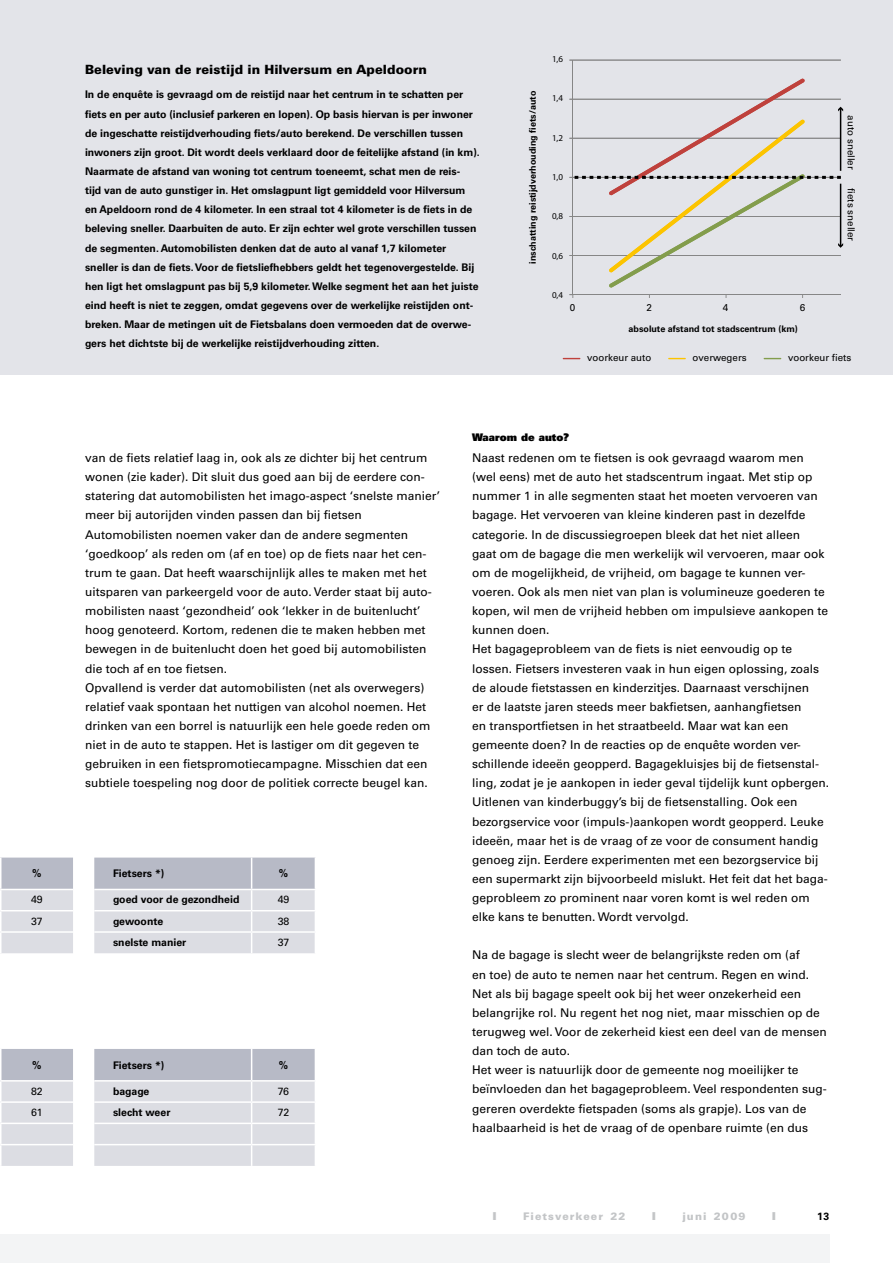
<style>
.page{position:relative;width:893px;height:1263px;background:#fff}
.page>*{position:absolute;margin:0;border:0;box-sizing:border-box;transform-origin:0 0}
.t1{font:900 12.75px "Univers LT";color:#000}
.t2{font:12px/19.2px "Univers LT";color:#000}
.t3{font:900 10.8px "Univers LT";color:#c3c5c7;scale:1.2 1}
.t4{font:700 10.5px/19.2px "Univers LT";color:#000}
.t5{font:900 10.5px "Univers LT";letter-spacing:.1em;color:#c3c5c7}
.t6{font:10.5px "Univers LT";color:#000}
.t7{font:900 10.5px "Univers";letter-spacing:.01em;color:#000}
.t8{font:9.9px "Univers LT";color:#000}
.t9{font:9.75px "Univers LT";letter-spacing:.005em;color:#000}
.t10{font:700 9px "Univers LT";letter-spacing:-.005em;color:#000}
.t11{font:9px "Myriad Pro";color:#000}
</style>
<div class="page">
<div style="left:0;top:0;width:893px;height:375px;background:#e3e4e9"></div>
<div style="left:0;top:1234px;width:829px;height:29px;background:#f3f4f5"></div>
<svg style="left:0;top:857px;width:315px;height:96px;background:#d6d7de"></svg>
<svg style="left:0;top:1049px;width:315px;height:117px;background:#d8d9e0"></svg>
<hr style="left:573px;top:60px;width:268px;height:1px;background:#868686">
<hr style="left:572px;top:60px;width:1px;height:235px;background:#868686">
<hr style="left:573px;top:294px;width:268px;height:1px;background:#868686">
<svg style="left:563px;top:358px;width:17px;height:1px"></svg>
<svg style="left:668px;top:358px;width:18px;height:1px"></svg>
<svg style="left:764px;top:358px;width:17px;height:1px"></svg>
<svg style="left:569px;top:78px;width:274px;height:210px"></svg>
<p class="t1" style="left:85px;top:62px;width:343px">Beleving van de reistijd in Hilversum en Apeldoorn</p>
<p class="t4" style="left:85px;top:85px;width:396px">In de enquête is gevraagd om de reistijd naar het centrum in te schatten per fiets en per auto (inclusief parkeren en lopen). Op basis hiervan is per inwoner de ingeschatte reistijdverhouding fiets/auto berekend. De verschillen tussen inwoners zijn groot. Dit wordt deels verklaard door de feitelijke afstand (in km).<br>Naarmate de afstand van woning tot centrum toeneemt, schat men de reis-<br>tijd van de auto gunstiger in. Het omslagpunt ligt gemiddeld voor Hilversum en Apeldoorn rond de 4 kilometer. In een straal tot 4 kilometer is de fiets in de beleving sneller. Daarbuiten de auto. Er zijn echter wel grote verschillen tussen de segmenten. Automobilisten denken dat de auto al vanaf 1,7 kilometer sneller is dan de fiets. Voor de fietsliefhebbers geldt het tegenovergestelde. Bij hen ligt het omslagpunt pas bij 5,9 kilometer. Welke segment het aan het juiste eind heeft is niet te zeggen, omdat gegevens over de werkelijke reistijden ont&shy;breken. Maar de metingen uit de Fietsbalans doen vermoeden dat de overwe&shy;gers het dichtste bij de werkelijke reistijdverhouding zitten.</p>
<p class="t10" style="left:527px;top:264px;width:174px;rotate:-90deg">inschatting reistijdverhouding fiets/auto</p>
<p class="t11" style="left:552px;top:53px;width:13px">1,6</p>
<p class="t11" style="left:552px;top:93px;width:13px">1,4</p>
<p class="t11" style="left:552px;top:132px;width:13px">1,2</p>
<p class="t11" style="left:552px;top:171px;width:13px">1,0</p>
<p class="t11" style="left:552px;top:211px;width:13px">0,8</p>
<p class="t11" style="left:552px;top:250px;width:13px">0,6</p>
<p class="t11" style="left:552px;top:289px;width:13px">0,4</p>
<p class="t8" style="left:570px;top:302px;width:7px">0</p>
<p class="t8" style="left:646px;top:302px;width:7px">2</p>
<p class="t8" style="left:723px;top:302px;width:7px">4</p>
<p class="t8" style="left:800px;top:302px;width:7px">6</p>
<p class="t9" style="left:857px;top:115px;width:56px;rotate:90deg">auto sneller</p>
<p class="t9" style="left:857px;top:188px;width:55px;rotate:90deg">fiets sneller</p>
<p class="t10" style="left:629px;top:324px;width:171px">absolute afstand tot stadscentrum (km)</p>
<p class="t9" style="left:587px;top:352px;width:66px">voorkeur auto</p>
<p class="t9" style="left:692px;top:352px;width:56px">overwegers</p>
<p class="t9" style="left:788px;top:352px;width:65px">voorkeur fiets</p>
<p class="t2" style="left:85px;top:448px;width:357px">van de fiets relatief laag in, ook als ze dichter bij het centrum wonen (zie kader). Dit sluit dus goed aan bij de eerdere con&shy;statering dat automobilisten het imago-aspect ‘snelste manier’ meer bij autorijden vinden passen dan bij fietsen Automobilisten noemen vaker dan de andere segmenten ‘goedkoop’ als reden om (af en toe) op de fiets naar het cen&shy;trum te gaan. Dat heeft waarschijnlijk alles te maken met het uitsparen van parkeergeld voor de auto. Verder staat bij auto&shy;mobilisten naast ‘gezondheid’ ook ‘lekker in de buitenlucht’ hoog genoteerd. Kortom, redenen die te maken hebben met bewegen in de buitenlucht doen het goed bij automobilisten die toch af en toe fietsen.<br>Opvallend is verder dat automobilisten (net als overwegers) relatief vaak spontaan het nuttigen van alcohol noemen. Het drinken van een borrel is natuurlijk een hele goede reden om niet in de auto te stappen. Het is lastiger om dit gegeven te gebruiken in een fietspromotiecampagne. Misschien dat een subtiele toespeling nog door de politiek correcte beugel kan.</p>
<p class="t4" style="left:32px;top:864px;width:11px">%</p>
<p class="t4" style="left:113px;top:864px;width:53px">Fietsers *)</p>
<p class="t4" style="left:279px;top:864px;width:11px">%</p>
<p class="t6" style="left:31px;top:893px;width:13px">49</p>
<p class="t4" style="left:113px;top:890px;width:128px">goed voor de gezondheid</p>
<p class="t6" style="left:278px;top:893px;width:13px">49</p>
<p class="t6" style="left:31px;top:915px;width:13px">37</p>
<p class="t4" style="left:113px;top:911px;width:52px">gewoonte</p>
<p class="t6" style="left:278px;top:915px;width:13px">38</p>
<p class="t4" style="left:113px;top:933px;width:75px">snelste manier</p>
<p class="t6" style="left:278px;top:936px;width:13px">37</p>
<p class="t4" style="left:32px;top:1055px;width:11px">%</p>
<p class="t4" style="left:113px;top:1055px;width:53px">Fietsers *)</p>
<p class="t4" style="left:279px;top:1055px;width:11px">%</p>
<p class="t6" style="left:31px;top:1085px;width:13px">82</p>
<p class="t4" style="left:113px;top:1081px;width:38px">bagage</p>
<p class="t6" style="left:278px;top:1085px;width:13px">76</p>
<p class="t6" style="left:31px;top:1106px;width:13px">61</p>
<p class="t4" style="left:113px;top:1103px;width:59px">slecht weer</p>
<p class="t6" style="left:278px;top:1106px;width:13px">72</p>
<p class="t7" style="left:472px;top:430px;width:99px">Waarom de auto?</p>
<p class="t2" style="left:472px;top:448px;width:359px">Naast redenen om te fietsen is ook gevraagd waarom men (wel eens) met de auto het stadscentrum ingaat. Met stip op nummer 1 in alle segmenten staat het moeten vervoeren van bagage. Het vervoeren van kleine kinderen past in dezelfde categorie. In de discussiegroepen bleek dat het niet alleen<br>gaat om de bagage die men werkelijk wil vervoeren, maar ook om de mogelijkheid, de vrijheid, om bagage te kunnen ver&shy;voeren. Ook als men niet van plan is volumineuze goederen te kopen, wil men de vrijheid hebben om impulsieve aankopen te kunnen doen.<br>Het bagageprobleem van de fiets is niet eenvoudig op te lossen. Fietsers investeren vaak in hun eigen oplossing, zoals de aloude fietstassen en kinderzitjes. Daarnaast verschijnen<br>er de laatste jaren steeds meer bakfietsen, aanhangfietsen<br>en transportfietsen in het straatbeeld. Maar wat kan een gemeente doen? In de reacties op de enquête worden ver&shy;schillende ideeën geopperd. Bagagekluisjes bij de fietsenstal&shy;ling, zodat je je aankopen in ieder geval tijdelijk kunt opbergen.<br>Uitlenen van kinderbuggy’s bij de fietsenstalling. Ook een bezorgservice voor (impuls-)aankopen wordt geopperd. Leuke ideeën, maar het is de vraag of ze voor de consument handig genoeg zijn. Eerdere experimenten met een bezorgservice bij een supermarkt zijn bijvoorbeeld mislukt. Het feit dat het baga&shy;geprobleem zo prominent naar voren komt is wel reden om elke kans te benutten. Wordt vervolgd.</p>
<p class="t2" style="left:472px;top:946px;width:356px">Na de bagage is slecht weer de belangrijkste reden om (af<br>en toe) de auto te nemen naar het centrum. Regen en wind.<br>Net als bij bagage speelt ook bij het weer onzekerheid een belangrijke rol. Nu regent het nog niet, maar misschien op de terugweg wel. Voor de zekerheid kiest een deel van de mensen dan toch de auto.<br>Het weer is natuurlijk door de gemeente nog moeilijker te beïnvloeden dan het bagageprobleem. Veel respondenten sug&shy;gereren overdekte fietspaden (soms als grapje). Los van de haalbaarheid is het de vraag of de openbare ruimte (en dus</p>
<p class="t3" style="left:492px;top:1209px;width:5px">I</p>
<p class="t5" style="left:523px;top:1209px;width:104px">Fietsverkeer 22</p>
<p class="t3" style="left:652px;top:1209px;width:5px">I</p>
<p class="t5" style="left:682px;top:1209px;width:65px">juni 2009</p>
<p class="t3" style="left:772px;top:1209px;width:5px">I</p>
<p class="t4" style="left:817px;top:1206px;width:14px">13</p>
</div>
